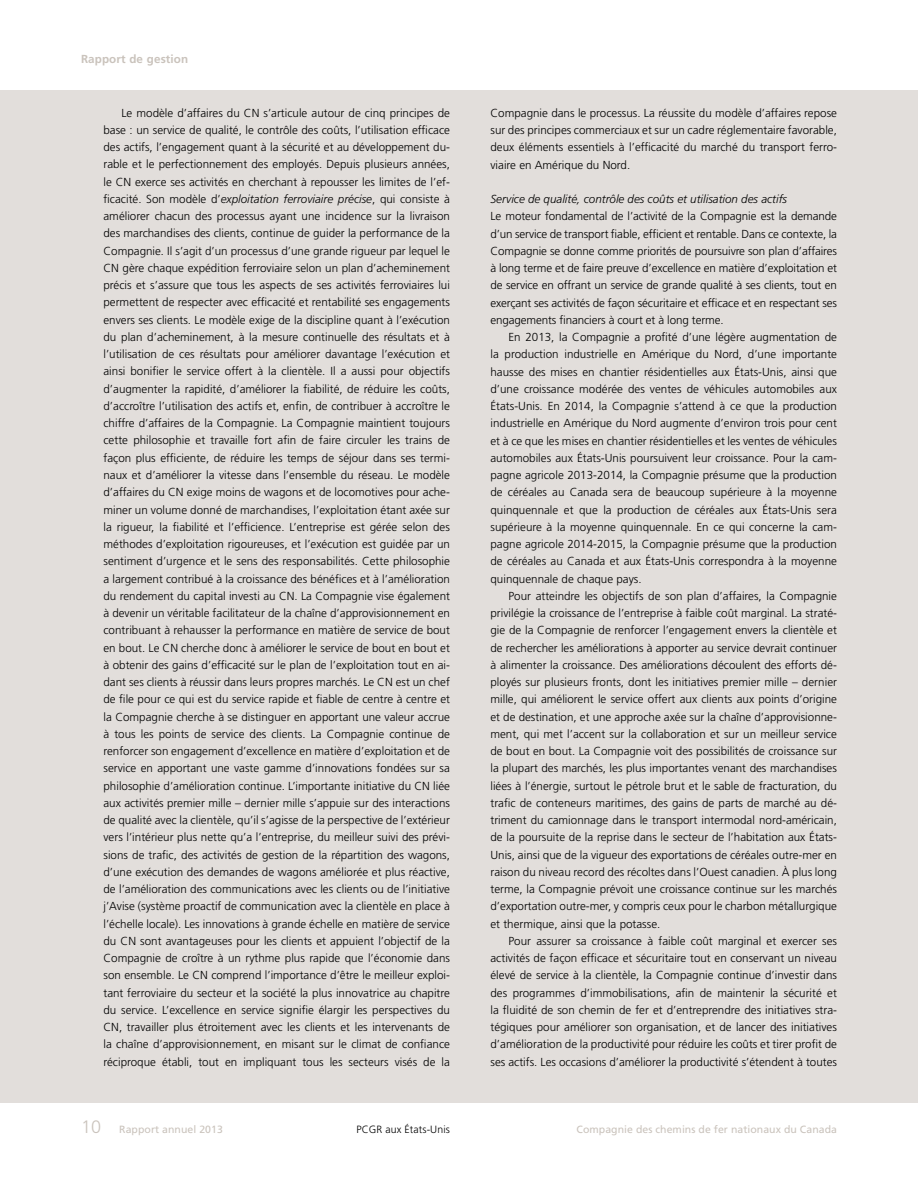
<style>
.page{position:relative;width:918px;height:1188px;background:#fff}
.page>*{position:absolute;margin:0;border:0;box-sizing:border-box;transform-origin:0 0}
.t1{font:300 11.7px/17.2px "Frutiger LT Std";color:#000;text-align:justify}
.t2{font:italic 300 11.7px "Frutiger LT Std";color:#000}
.t3{font:700 11.7px "Frutiger LT Std";letter-spacing:.01em;color:#cac3bc}
.t4{font:10.5px "Frutiger LT Std";letter-spacing:.005em;color:#cac3bc}
.t5{font:300 10.5px "Frutiger LT Std";letter-spacing:.01em;color:#000}
.s1{font-style:italic}
.s2{font-weight:300;font-size:18px}
</style>
<div class="page">
<div style="left:0;top:90px;width:918px;height:1012px;background:#e2dedb"></div>
<p class="t3" style="left:81px;top:52px;width:109px">Rapport de gestion</p>
<p class="t1" style="left:104px;top:104px;width:348px;text-indent:18px">Le modèle d’affaires du CN s’articule autour de cinq principes de base : un service de qualité, le contrôle des coûts, l’utilisation efficace des actifs, l’engagement quant à la sécurité et au développement du&shy;rable et le perfectionnement des employés. Depuis plusieurs années, le CN exerce ses activités en cherchant à repousser les limites de l’ef&shy;ficacité. Son modèle d’<span class="s1">exploitation ferroviaire précise</span>, qui consiste à améliorer chacun des processus ayant une incidence sur la livraison des marchandises des clients, continue de guider la performance de la Compagnie<span class="s1">.</span> Il s’agit d’un processus d’une grande rigueur par lequel le CN gère chaque expédition ferroviaire selon un plan d’acheminement précis et s’assure que tous les aspects de ses activités ferroviaires lui permettent de respecter avec efficacité et rentabilité ses engagements envers ses clients. Le modèle exige de la discipline quant à l’exécution du plan d’acheminement, à la mesure continuelle des résultats et à l’utilisation de ces résultats pour améliorer davantage l’exécution et ainsi bonifier le service offert à la clientèle. Il a aussi pour objectifs d’augmenter la rapidité, d’améliorer la fiabilité, de réduire les coûts, d’accroître l’utilisation des actifs et, enfin, de contribuer à accroître le chiffre d’affaires de la Compagnie. La Compagnie maintient toujours cette philosophie et travaille fort afin de faire circuler les trains de façon plus efficiente, de réduire les temps de séjour dans ses termi&shy;naux et d’améliorer la vitesse dans l’ensemble du réseau. Le modèle d’affaires du CN exige moins de wagons et de locomotives pour ache&shy;miner un volume donné de marchandises, l’exploitation étant axée sur la rigueur, la fiabilité et l’efficience. L’entreprise est gérée selon des méthodes d’exploitation rigoureuses, et l’exécution est guidée par un sentiment d’urgence et le sens des responsabilités. Cette philosophie a largement contribué à la croissance des bénéfices et à l’amélioration du rendement du capital investi au CN. La Compagnie vise également à devenir un véritable facilitateur de la chaîne d’approvisionnement en contribuant à rehausser la performance en matière de service de bout en bout. Le CN cherche donc à améliorer le service de bout en bout et à obtenir des gains d’efficacité sur le plan de l’exploitation tout en ai&shy;dant ses clients à réussir dans leurs propres marchés. Le CN est un chef de file pour ce qui est du service rapide et fiable de centre à centre et la Compagnie cherche à se distinguer en apportant une valeur accrue à tous les points de service des clients. La Compagnie continue de renforcer son engagement d’excellence en matière d’exploitation et de service en apportant une vaste gamme d’innovations fondées sur sa philosophie d’amélioration continue. L’importante initiative du CN liée aux activités premier mille – dernier mille s’appuie sur des interactions de qualité avec la clientèle, qu’il s’agisse de la perspective de l’extérieur vers l’intérieur plus nette qu’a l’entreprise, du meilleur suivi des prévi&shy;sions de trafic, des activités de gestion de la répartition des wagons, d’une exécution des demandes de wagons améliorée et plus réactive, de l’amélioration des communications avec les clients ou de l’initiative j’Avise (système proactif de communication avec la clientèle en place à l’échelle locale). Les innovations à grande échelle en matière de service du CN sont avantageuses pour les clients et appuient l’objectif de la Compagnie de croître à un rythme plus rapide que l’économie dans son ensemble. Le CN comprend l’importance d’être le meilleur exploi&shy;tant ferroviaire du secteur et la société la plus innovatrice au chapitre du service. L’excellence en service signifie élargir les perspectives du CN, travailler plus étroitement avec les clients et les intervenants de la chaîne d’approvisionnement, en misant sur le climat de confiance réciproque établi, tout en impliquant tous les secteurs visés de la</p>
<p class="t1" style="left:491px;top:104px;width:348px">Compagnie dans le processus. La réussite du modèle d’affaires repose sur des principes commerciaux et sur un cadre réglementaire favorable, deux éléments essentiels à l’efficacité du marché du transport ferro&shy;viaire en Amérique du Nord.</p>
<p class="t2" style="left:491px;top:192px;width:298px">Service de qualité, contrôle des coûts et utilisation des actifs</p>
<p class="t1" style="left:491px;top:208px;width:348px">Le moteur fondamental de l’activité de la Compagnie est la demande d’un service de transport fiable, efficient et rentable. Dans ce contexte, la Compagnie se donne comme priorités de poursuivre son plan d’affaires à long terme et de faire preuve d’excellence en matière d’exploitation et de service en offrant un service de grande qualité à ses clients, tout en exerçant ses activités de façon sécuritaire et efficace et en respectant ses engagements financiers à court et à long terme.</p>
<p class="t1" style="left:491px;top:329px;width:348px;text-indent:18px">En 2013, la Compagnie a profité d’une légère augmentation de la production industrielle en Amérique du Nord, d’une importante hausse des mises en chantier résidentielles aux États-Unis, ainsi que d’une croissance modérée des ventes de véhicules automobiles aux États-Unis. En 2014, la Compagnie s’attend à ce que la production industrielle en Amérique du Nord augmente d’environ trois pour cent et à ce que les mises en chantier résidentielles et les ventes de véhicules automobiles aux États-Unis poursuivent leur croissance. Pour la cam&shy;pagne agricole 2013-2014, la Compagnie présume que la production de céréales au Canada sera de beaucoup supérieure à la moyenne quinquennale et que la production de céréales aux États-Unis sera supérieure à la moyenne quinquennale. En ce qui concerne la cam&shy;pagne agricole 2014-2015, la Compagnie présume que la production de céréales au Canada et aux États-Unis correspondra à la moyenne quinquennale de chaque pays.</p>
<p class="t1" style="left:491px;top:587px;width:348px;text-indent:18px">Pour atteindre les objectifs de son plan d’affaires, la Compagnie privilégie la croissance de l’entreprise à faible coût marginal. La straté&shy;gie de la Compagnie de renforcer l’engagement envers la clientèle et de rechercher les améliorations à apporter au service devrait continuer à alimenter la croissance. Des améliorations découlent des efforts dé&shy;ployés sur plusieurs fronts, dont les initiatives premier mille – dernier mille, qui améliorent le service offert aux clients aux points d’origine et de destination, et une approche axée sur la chaîne d’approvisionne&shy;ment, qui met l’accent sur la collaboration et sur un meilleur service de bout en bout. La Compagnie voit des possibilités de croissance sur la plupart des marchés, les plus importantes venant des marchandises liées à l’énergie, surtout le pétrole brut et le sable de fracturation, du trafic de conteneurs maritimes, des gains de parts de marché au dé&shy;triment du camionnage dans le transport intermodal nord-américain, de la poursuite de la reprise dans le secteur de l’habitation aux États-Unis, ainsi que de la vigueur des exportations de céréales outre-mer en raison du niveau record des récoltes dans l’Ouest canadien. À plus long terme, la Compagnie prévoit une croissance continue sur les marchés d’exportation outre-mer, y compris ceux pour le charbon métallurgique et thermique, ainsi que la potasse.</p>
<p class="t1" style="left:491px;top:932px;width:348px;text-indent:18px">Pour assurer sa croissance à faible coût marginal et exercer ses activités de façon efficace et sécuritaire tout en conservant un niveau élevé de service à la clientèle, la Compagnie continue d’investir dans des programmes d’immobilisations, afin de maintenir la sécurité et la fluidité de son chemin de fer et d’entreprendre des initiatives stra&shy;tégiques pour améliorer son organisation, et de lancer des initiatives d’amélioration de la productivité pour réduire les coûts et tirer profit de ses actifs. Les occasions d’améliorer la productivité s’étendent à toutes</p>
<p class="t4" style="left:81px;top:1124px;width:143px"><span class="s2">10</span> Rapport annuel 2013</p>
<p class="t5" style="left:356px;top:1124px;width:95px">PCGR aux États-Unis</p>
<p class="t4" style="left:577px;top:1124px;width:262px">Compagnie des chemins de fer nationaux du Canada</p>
</div>
